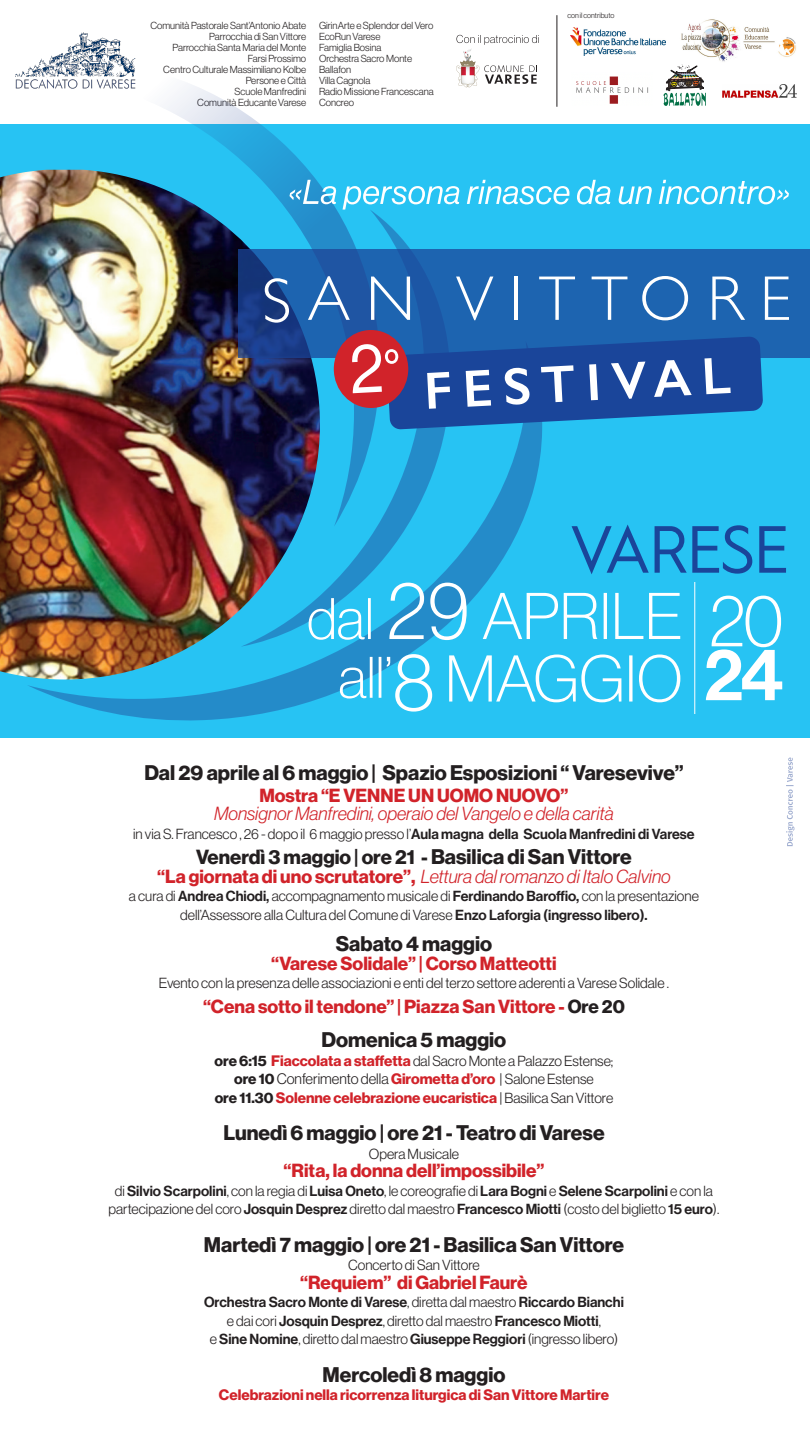
<style>
.page{position:relative;width:810px;height:1440px;background:#fff}
.page>*{position:absolute;margin:0;border:0;box-sizing:border-box;transform-origin:0 0}
.t1{font:700 20.7px "Neue Haas Display";color:#231f20}
.t2{font:700 20.02px "Neue Haas Display";color:#231f20}
.t3{font:700 18.6px "Neue Haas Display";color:#d1232a}
.t4{font:italic 300 18.6px "Neue Haas Display";color:#d1232a}
.t5{font:700 14.85px "Neue Haas Display";color:#d1232a}
.t6{font:300 14.85px "Neue Haas Display";color:#231f20}
.t7{font:300 14.33px/18.6px "Neue Haas Display";color:#231f20;text-align:center}
.t8{font:14.33px "Neue Haas Display Mediu";color:#231f20}
.t9{font:300 9.98px "Neue Haas Display";color:#231f20}
.t10{font:300 7.5px "Neue Haas Display";color:#231f20}
.s1{font-family:"Neue Haas Display Mediu";font-weight:400}
.s2{font-size:20.7px}
.s3{font-weight:700;font-style:normal}
.s4{color:#231f20}
.s5{font-weight:700;font-size:14.85px}
.s6{font-weight:700;font-size:14.85px;color:#d1232a}
.s7{font-weight:700}
.s8{font-weight:700;color:#d1232a}
.s9{font-size:14.33px}
.s10{font-weight:300;font-size:14.33px;color:#231f20}
.s11{font-family:"Neue Haas Display";font-weight:300}
</style>
<div class="page">
<svg style="left:786px;top:758px;width:9px;height:89px"></svg>
<div style="left:0;top:47px;width:810px;height:691px;background:#27c3f3"></div>
<img style="left:28px;top:430px;width:514px;height:291px">
<svg style="left:241px;top:217px;width:210px;height:430px"></svg>
<img style="left:0;top:527px;width:59px;height:152px">
<svg style="left:340px;top:654px;width:340px;height:58px"></svg>
<svg style="left:309px;top:583px;width:371px;height:57px"></svg>
<hr style="left:694px;top:582px;width:1px;height:132px;background:#fff">
<svg style="left:706px;top:596px;width:76px;height:104px"></svg>
<div style="left:238px;top:249px;width:572px;height:109px;background:linear-gradient(to bottom,#1e64b0,#1e64b0)"></div>
<svg style="left:456px;top:277px;width:37px;height:43px;background:#447ebd"></svg>
<hr style="left:515px;top:277px;width:3px;height:43px;background:#fff">
<svg style="left:539px;top:277px;width:36px;height:43px;background:#3d7abb"></svg>
<svg style="left:592px;top:277px;width:35px;height:43px;background:#3d7abb"></svg>
<svg style="left:642px;top:276px;width:46px;height:44px;background:#4d85c1"></svg>
<svg style="left:712px;top:277px;width:33px;height:43px"></svg>
<svg style="left:765px;top:277px;width:24px;height:43px"></svg>
<svg style="left:572px;top:525px;width:214px;height:49px"></svg>
<div style="left:0;top:0;width:810px;height:124px;background:#fff"></div>
<img style="left:40px;top:32px;width:96px;height:29px">
<svg style="left:456px;top:35px;width:83px;height:52px"></svg>
<img style="left:0;top:61px;width:380px;height:466px">
<svg style="left:308px;top:276px;width:42px;height:44px;background:#477cba"></svg>
<div style="left:334px;top:330px;width:74px;height:78px;background:#d1232a;border-radius:50%"></div>
<svg style="left:352px;top:336px;width:411px;height:94px"></svg>
<svg style="left:290px;top:180px;width:499px;height:30px"></svg>
<svg style="left:371px;top:277px;width:39px;height:43px;background:#588cc4"></svg>
<hr style="left:557px;top:15px;width:1px;height:92px;background:#231f20">
<img style="left:570px;top:27px;width:95px;height:28px">
<img style="left:576px;top:76px;width:73px;height:28px">
<svg style="left:663px;top:64px;width:43px;height:42px"></svg>
<img style="left:722px;top:84px;width:75px;height:13px">
<img style="left:681px;top:19px;width:115px;height:43px">
<p class="t9" style="left:150px;top:20px;width:157px">Comunità Pastorale Sant’Antonio Abate</p>
<p class="t9" style="left:209px;top:31px;width:98px">Parrocchia di San Vittore</p>
<p class="t9" style="left:172px;top:42px;width:135px">Parrocchia Santa Maria del Monte</p>
<p class="t9" style="left:248px;top:53px;width:60px">Farsi Prossimo</p>
<p class="t9" style="left:163px;top:64px;width:144px">Centro Culturale Massimiliano Kolbe</p>
<p class="t9" style="left:246px;top:75px;width:62px">Persone e Città</p>
<p class="t9" style="left:235px;top:86px;width:73px">Scuole Manfredini</p>
<p class="t9" style="left:197px;top:97px;width:110px">Comunità Educante Varese</p>
<p class="t9" style="left:319px;top:20px;width:116px">GirinArte e Splendor del Vero</p>
<p class="t9" style="left:319px;top:31px;width:63px">EcoRun Varese</p>
<p class="t9" style="left:319px;top:42px;width:64px">Famiglia Bosina</p>
<p class="t9" style="left:319px;top:53px;width:95px">Orchestra Sacro Monte</p>
<p class="t9" style="left:319px;top:64px;width:34px">Ballafon</p>
<p class="t9" style="left:319px;top:75px;width:53px">Villa Cagnola</p>
<p class="t9" style="left:319px;top:86px;width:116px">Radio Missione Francescana</p>
<p class="t9" style="left:319px;top:97px;width:37px">Concreo</p>
<p class="t10" style="left:567px;top:11px;width:48px">con il contributo</p>
<p class="t1" style="left:144px;top:761px;width:541px">Dal 29 aprile al 6 maggio | Spazio Esposizioni “ Varesevive”</p>
<p class="t3" style="left:259px;top:784px;width:311px">Mostra “E VENNE UN UOMO NUOVO”</p>
<p class="t4" style="left:214px;top:803px;width:401px">Monsignor Manfredini, operaio del Vangelo e della carità</p>
<p class="t7" style="left:133px;top:825px;width:563px">in via S. Francesco , 26 - dopo il 6 maggio presso l’<span class="s1">Aula magna della Scuola Manfredini di Varese</span></p>
<p class="t2" style="left:196px;top:846px;width:437px">Venerdì 3 maggio | ore 21 - <span class="s2">Basilica di San Vittore</span></p>
<p class="t4" style="left:157px;top:866px;width:515px"><span class="s3">“La giornata di uno scrutatore”,</span> Lettura dal romanzo di Italo Calvino</p>
<p class="t7" style="left:129px;top:887px;width:571px">a cura di <span class="s1">Andrea Chiodi,</span> accompagnamento musicale di <span class="s1">Ferdinando Baroffio,</span> con la presentazione</p>
<p class="t7" style="left:180px;top:906px;width:469px">dell’Assessore alla Cultura del Comune di Varese <span class="s1">Enzo Laforgia (ingresso libero).</span></p>
<p class="t1" style="left:336px;top:932px;width:158px">Sabato 4 maggio</p>
<p class="t3" style="left:271px;top:952px;width:287px">“Varese Solidale” | Corso Matteotti</p>
<p class="t7" style="left:159px;top:974px;width:512px">Evento con la presenza delle associazioni e enti del terzo settore aderenti a Varese Solidale .</p>
<p class="t3" style="left:203px;top:996px;width:423px">“Cena sotto il tendone” | Piazza San Vittore - <span class="s4">Ore 20</span></p>
<p class="t1" style="left:322px;top:1028px;width:186px">Domenica 5 maggio</p>
<p class="t7" style="left:215px;top:1051px;width:400px"><span class="s5">ore 6:15</span> <span class="s6">Fiaccolata a staffetta</span> dal Sacro Monte a Palazzo Estense;</p>
<p class="t6" style="left:234px;top:1071px;width:361px"><span class="s7">ore 10</span> Conferimento della <span class="s8">Girometta d’oro</span> <span class="s9">| Salone Estense</span></p>
<p class="t5" style="left:215px;top:1089px;width:400px"><span class="s4">ore 11.30</span>Solenne celebrazione eucaristica <span class="s10">| Basilica San Vittore</span></p>
<p class="t1" style="left:223px;top:1121px;width:383px">Lunedì 6 maggio | ore 21 - Teatro di Varese</p>
<p class="t7" style="left:369px;top:1144px;width:92px">Opera Musicale</p>
<p class="t3" style="left:284px;top:1160px;width:262px">“Rita, la donna dell’impossibile”</p>
<p class="t7" style="left:109px;top:1181px;width:612px">di <span class="s1">Silvio Scarpolini</span>, con la regia di <span class="s1">Luisa Oneto</span>, le coreografie di <span class="s1">Lara Bogni</span> e <span class="s1">Selene Scarpolini</span> e con la partecipazione del coro <span class="s1">Josquin Desprez</span> diretto dal maestro <span class="s1">Francesco Miotti</span> (costo del biglietto <span class="s1">15 euro</span>).</p>
<p class="t1" style="left:204px;top:1232px;width:422px">Martedì 7 maggio | ore 21 - Basilica San Vittore</p>
<p class="t7" style="left:348px;top:1256px;width:133px">Concerto di San Vittore</p>
<p class="t3" style="left:300px;top:1271px;width:229px">“Requiem” di Gabriel Faurè</p>
<p class="t8" style="left:204px;top:1294px;width:421px">Orchestra Sacro Monte di Varese<span class="s11">, diretta dal maestro</span> Riccardo Bianchi</p>
<p class="t8" style="left:227px;top:1313px;width:376px"><span class="s11">e dai cori</span> Josquin Desprez<span class="s11">, diretto dal maestro</span> Francesco Miotti<span class="s11">,</span></p>
<p class="t7" style="left:210px;top:1330px;width:410px">e <span class="s1">Sine Nomine</span>, diretto dal maestro <span class="s1">Giuseppe Reggiori</span> (ingresso libero)</p>
<p class="t1" style="left:323px;top:1362px;width:184px">Mercoledì 8 maggio</p>
<p class="t5" style="left:219px;top:1386px;width:392px">Celebrazioni nella ricorrenza liturgica di San Vittore Martire</p>
</div>
